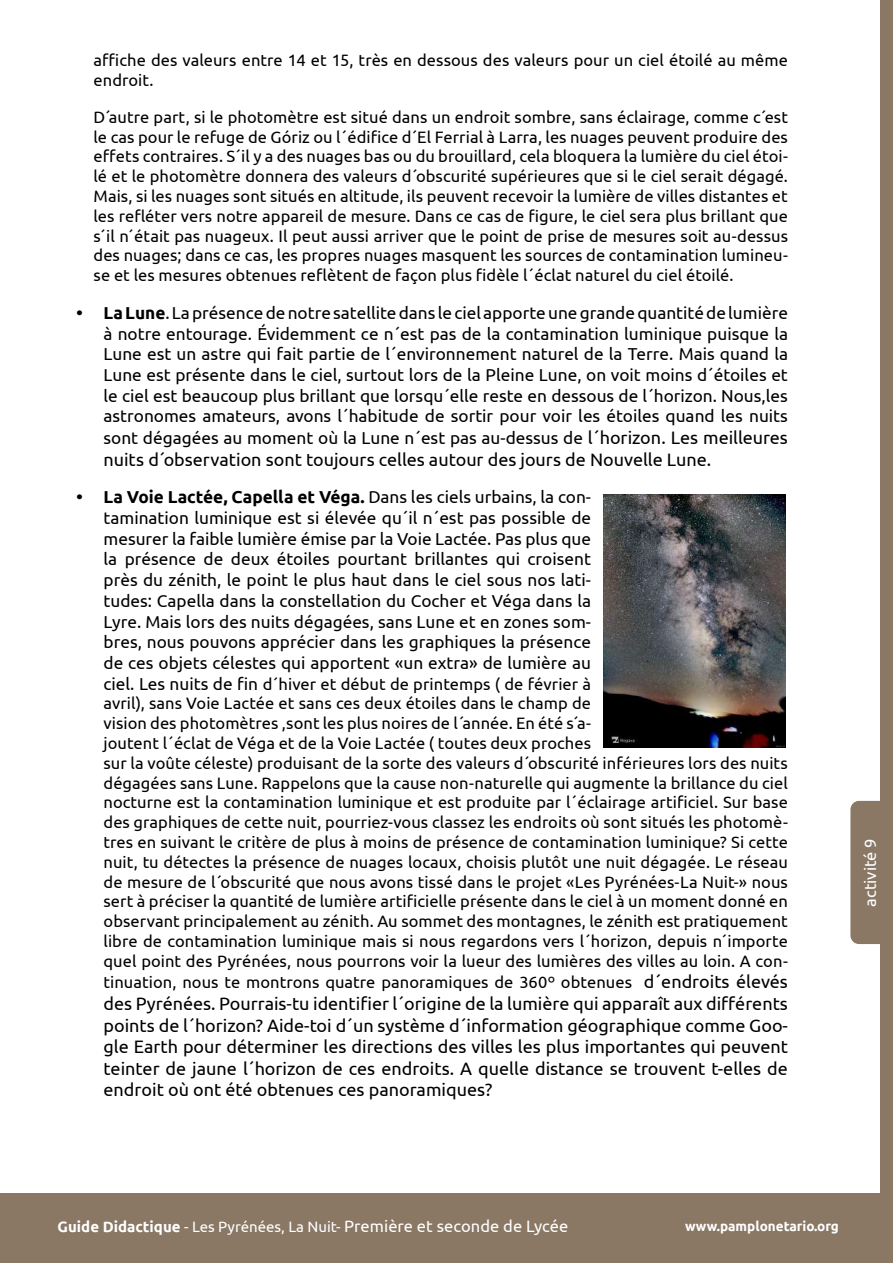
<style>
.page{position:relative;width:893px;height:1263px;background:#fff}
.page>*{position:absolute;margin:0;border:0;box-sizing:border-box;transform-origin:0 0}
.t1{font:18px/21.6px "Ubuntu";color:#000;text-align:justify}
.t2{font:17.25px/20.7px "Ubuntu";color:#000;text-align:justify}
.t3{font:16.5px/19.8px "Ubuntu";letter-spacing:.005em;color:#000}
.t4{font:16.5px "Ubuntu";color:#fff}
.t5{font:700 13.5px "Ubuntu";color:#fff}
.s1{font-weight:700}
.s2{font-size:18px}
.s3{font-size:17.25px}
.s4{font-weight:700;font-size:15px}
.s5{font-size:15px}
</style>
<div class="page">
<div style="left:850px;top:801px;width:30px;height:143px;background:#8a7865"></div>
<div style="left:880px;top:0;width:13px;height:1263px;background:#8a7865"></div>
<div style="left:0;top:1194px;width:893px;height:69px;background:#8a7865"></div>
<img style="left:604px;top:495px;width:181px;height:253px">
<p class="t3" style="left:94px;top:50px;width:696px">affiche des valeurs entre 14 et 15, très en dessous des valeurs pour un ciel étoilé au même endroit.</p>
<p class="t3" style="left:94px;top:106px;width:696px;text-align:justify">D´autre part, si le photomètre est situé dans un endroit sombre, sans éclairage, comme c´est le cas pour le refuge de Góriz ou l´édifice d´El Ferrial à Larra, les nuages peuvent produire des effets contraires. S´il y a des nuages bas ou du brouillard, cela bloquera la lumière du ciel étoi&shy;lé et le photomètre donnera des valeurs d´obscurité supérieures que si le ciel serait dégagé.<br>Mais, si les nuages sont situés en altitude, ils peuvent recevoir la lumière de villes distantes et les refléter vers notre appareil de mesure. Dans ce cas de figure, le ciel sera plus brillant que s´il n´était pas nuageux. Il peut aussi arriver que le point de prise de mesures soit au-dessus des nuages; dans ce cas, les propres nuages masquent les sources de contamination lumineu&shy;se et les mesures obtenues reflètent de façon plus fidèle l´éclat naturel du ciel étoilé.</p>
<p class="t2" style="left:104px;top:302px;width:686px;text-indent:-27px"><span class="s1">• La Lune</span>. La présence de notre satellite dans le ciel apporte une grande quantité de lumière à notre entourage. Évidemment ce n´est pas de la contamination luminique puisque la Lune est un astre qui fait partie de l´environnement naturel de la Terre. Mais quand la Lune est présente dans le ciel, surtout lors de la Pleine Lune, on voit moins d´étoiles et le ciel est beaucoup plus brillant que lorsqu´elle reste en dessous de l´horizon. Nous,les astronomes amateurs, avons l´habitude de sortir pour voir les étoiles quand les nuits sont dégagées au moment où la Lune n´est pas au-dessus de <span class="s2">l´horizon. Les meilleures</span></p>
<p class="t1" style="left:104px;top:448px;width:609px">nuits d´observation sont toujours celles autour des jours de Nouvelle Lune.</p>
<p class="t2" style="left:104px;top:486px;width:489px;text-indent:-27px"><span class="s1">• La Voie Lactée, Capella et Véga.</span> Dans les ciels urbains, la con&shy;tamination luminique est si élevée qu´il n´est pas possible de mesurer la faible lumière émise par la Voie Lactée. Pas plus que la présence de deux étoiles pourtant brillantes qui croisent près du zénith, le point le plus haut dans le ciel sous nos lati&shy;tudes: Capella dans la constellation du Cocher et Véga dans la Lyre. Mais lors des nuits dégagées, sans Lune et en zones som&shy;bres, nous pouvons apprécier dans les graphiques la présence de ces objets célestes qui apportent «un extra» de lumière au</p>
<p class="t3" style="left:104px;top:673px;width:686px"><span class="s3">ciel. Les nuits de fin</span> d´hiver et début de printemps ( de février à<br>avril), sans Voie Lactée et sans ces deux étoiles dans le champ de<br>vision des photomètres ,sont les plus noires de l´année. En été s´a-<br>joutent l´éclat de Véga et de la Voie Lactée ( toutes deux proches<br>sur la voûte céleste) produisant de la sorte des valeurs d´obscurité inférieures lors des nuits dégagées sans Lune. Rappelons que la cause non-naturelle qui augmente la brillance du ciel nocturne est la contamination luminique et est produite par l´éclairage artificiel. Sur base des graphiques de cette nuit, pourriez-vous classez les endroits où sont situés les photomè&shy;tres en suivant le critère de plus à moins de présence de contamination luminique? Si cette nuit, tu détectes la présence de nuages locaux, choisis plutôt une nuit dégagée. Le réseau de mesure de l´obscurité que nous avons tissé dans le projet «Les Pyrénées-La Nuit-» nous sert à préciser la quantité de lumière artificielle présente dans le ciel à un moment donné en observant principalement au zénith. Au sommet des montagnes, le zénith est pratiquement libre de contamination luminique mais si nous regardons vers l´horizon, depuis n´importe quel point des Pyrénées, nous pourrons voir la lueur des lumières des villes au loin. A con-</p>
<p class="t3" style="left:104px;top:972px;width:686px">tinuation, nous te montrons quatre panoramiques de 360º obtenues <span class="s2">d´endroits élevés</span></p>
<p class="t1" style="left:104px;top:992px;width:686px">des Pyrénées. Pourrais-tu identifier l´origine de la lumière qui apparaît aux différents points de l´horizon? Aide-toi d´un système d´information géographique comme Goo&shy;gle Earth pour déterminer les directions des villes les plus importantes qui peuvent teinter de jaune l´horizon de ces endroits. A quelle distance se trouvent t-elles de endroit où ont été obtenues ces panoramiques?</p>
<p class="t4" style="left:860px;top:907px;width:70px;rotate:-90deg">activité 9</p>
<p class="t4" style="left:58px;top:1216px;width:512px"><span class="s4">Guide Didactique</span> <span class="s5">- Les Pyrénées, La Nuit-</span> Première et seconde de Lycée</p>
<p class="t5" style="left:685px;top:1218px;width:155px">www.pamplonetario.org</p>
</div>
